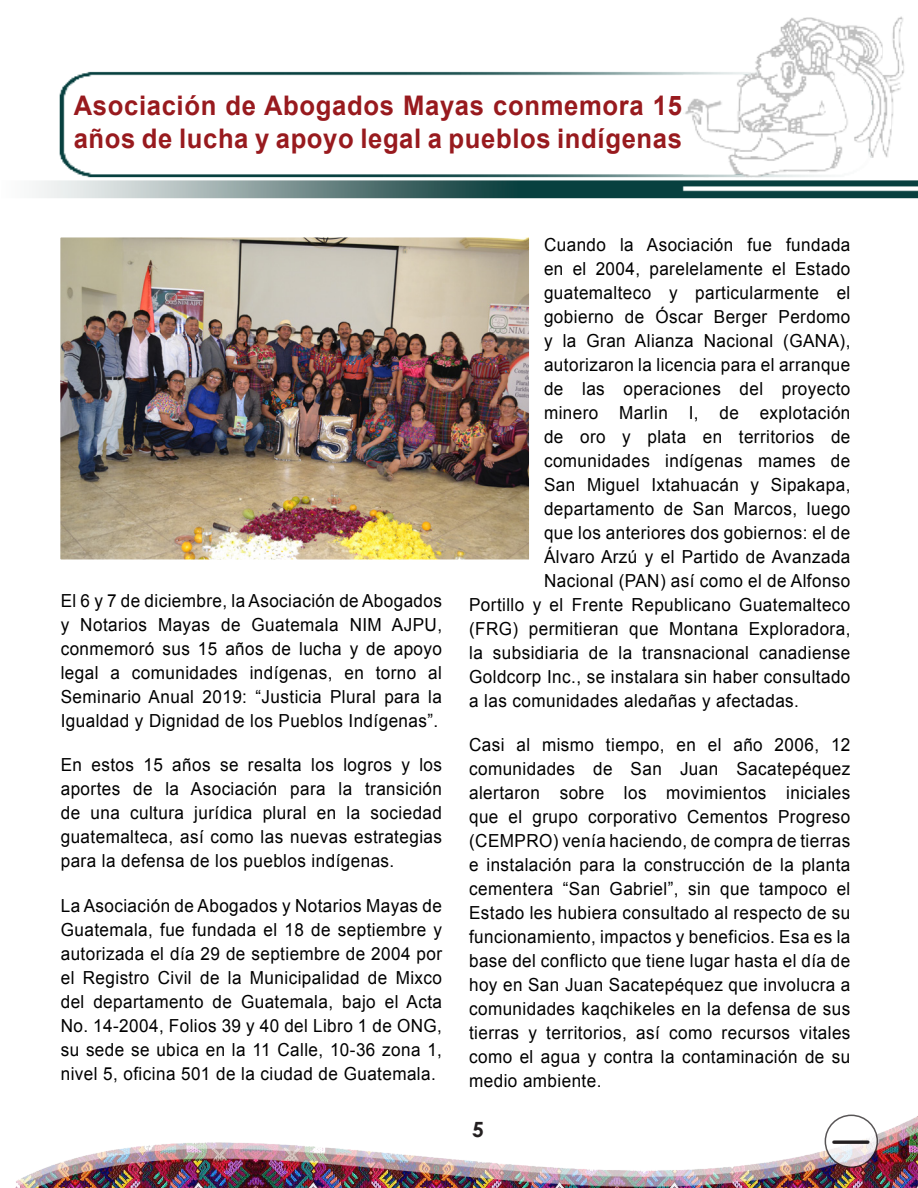
<style>
.page{position:relative;width:918px;height:1188px;background:#fff}
.page>*{position:absolute;margin:0;border:0;box-sizing:border-box;transform-origin:0 0}
.t1{font:36px "Ajilabalil Maya Naoj";color:#231f20}
.Titulo_01{font:700 27px/32.4px "Arial";letter-spacing:.025em;color:#981a1e;scale:.95 1}
.t2{font:700 21px "Century Gothic";color:#231f20}
.Párrafo{font:18px/24px "Arial";letter-spacing:.025em;color:#000;text-align:justify;scale:.95 1}
</style>
<div class="page">
<img style="left:15px;top:1114px;width:903px;height:74px">
<svg style="left:825px;top:1115px;width:52px;height:52px"></svg>
<div style="left:825px;top:1115px;width:53px;height:53px;border:2px solid #231f20;border-radius:50%"></div>
<img style="left:35px;top:16px;width:883px;height:183px">
<img style="left:61px;top:238px;width:467px;height:320px">
<p class="Titulo_01" style="left:74px;top:91px;width:642px">Asociación de Abogados Mayas conmemora 15 años de lucha y apoyo legal a pueblos indígenas</p>
<p class="Párrafo" style="left:61px;top:589px;width:403px">El 6 y 7 de diciembre, la Asociación de Abogados y Notarios Mayas de Guatemala NIM AJPU, conmemoró sus 15 años de lucha y de apoyo legal a comunidades indígenas, en torno al Seminario Anual 2019: “Justicia Plural para la Igualdad y Dignidad de los Pueblos Indígenas”.</p>
<p class="Párrafo" style="left:61px;top:753px;width:403px">En estos 15 años se resalta los logros y los aportes de la Asociación para la transición de una cultura jurídica plural en la sociedad guatemalteca, así como las nuevas estrategias para la defensa de los pueblos indígenas.</p>
<p class="Párrafo" style="left:61px;top:893px;width:403px">La Asociación de Abogados y Notarios Mayas de Guatemala, fue fundada el 18 de septiembre y autorizada el día 29 de septiembre de 2004 por el Registro Civil de la Municipalidad de Mixco del departamento de Guatemala, bajo el Acta No. 14-2004, Folios 39 y 40 del Libro 1 de ONG, su sede se ubica en la 11 Calle, 10-36 zona 1, nivel 5, oficina 501 de la ciudad de Guatemala.</p>
<p class="Párrafo" style="left:544px;top:233px;width:324px">Cuando la Asociación fue fundada</p>
<p class="Párrafo" style="left:544px;top:257px;width:324px">en el 2004, parelelamente el Estado</p>
<p class="Párrafo" style="left:544px;top:281px;width:324px">guatemalteco y particularmente el</p>
<p class="Párrafo" style="left:544px;top:305px;width:324px">gobierno de Óscar Berger Perdomo</p>
<p class="Párrafo" style="left:544px;top:329px;width:324px">y la Gran Alianza Nacional (GANA),</p>
<p class="Párrafo" style="left:544px;top:353px;width:324px">autorizaron la licencia para el arranque</p>
<p class="Párrafo" style="left:544px;top:377px;width:324px">de las operaciones del proyecto</p>
<p class="Párrafo" style="left:544px;top:401px;width:324px">minero Marlin I, de explotación</p>
<p class="Párrafo" style="left:544px;top:425px;width:324px">de oro y plata en territorios de</p>
<p class="Párrafo" style="left:544px;top:449px;width:324px">comunidades indígenas mames de</p>
<p class="Párrafo" style="left:544px;top:473px;width:324px">San Miguel Ixtahuacán y Sipakapa,</p>
<p class="Párrafo" style="left:544px;top:497px;width:324px">departamento de San Marcos, luego</p>
<p class="Párrafo" style="left:544px;top:521px;width:324px">que los anteriores dos gobiernos: el de</p>
<p class="Párrafo" style="left:544px;top:545px;width:324px">Álvaro Arzú y el Partido de Avanzada</p>
<p class="Párrafo" style="left:544px;top:569px;width:324px">Nacional (PAN) así como el de Alfonso</p>
<p class="Párrafo" style="left:469px;top:593px;width:403px">Portillo y el Frente Republicano Guatemalteco</p>
<p class="Párrafo" style="left:469px;top:617px;width:403px">(FRG) permitieran que Montana Exploradora,</p>
<p class="Párrafo" style="left:469px;top:641px;width:403px">la subsidiaria de la transnacional canadiense</p>
<p class="Párrafo" style="left:469px;top:665px;width:403px">Goldcorp Inc., se instalara sin haber consultado</p>
<p class="Párrafo" style="left:469px;top:689px;width:349px">a las comunidades aledañas y afectadas.</p>
<p class="Párrafo" style="left:469px;top:733px;width:403px">Casi al mismo tiempo, en el año 2006, 12 comunidades de San Juan Sacatepéquez alertaron sobre los movimientos iniciales que el grupo corporativo Cementos Progreso (CEMPRO) venía haciendo, de compra de tierras e instalación para la construcción de la planta cementera “San Gabriel”, sin que tampoco el Estado les hubiera consultado al respecto de su funcionamiento, impactos y beneficios. Esa es la base del conflicto que tiene lugar hasta el día de hoy en San Juan Sacatepéquez que involucra a comunidades kaqchikeles en la defensa de sus tierras y territorios, así como recursos vitales como el agua y contra la contaminación de su medio ambiente.</p>
<p class="t2" style="left:472px;top:1114px;width:13px">5</p>
<p class="t1" style="left:832px;top:1112px;width:41px">5</p>
</div>
